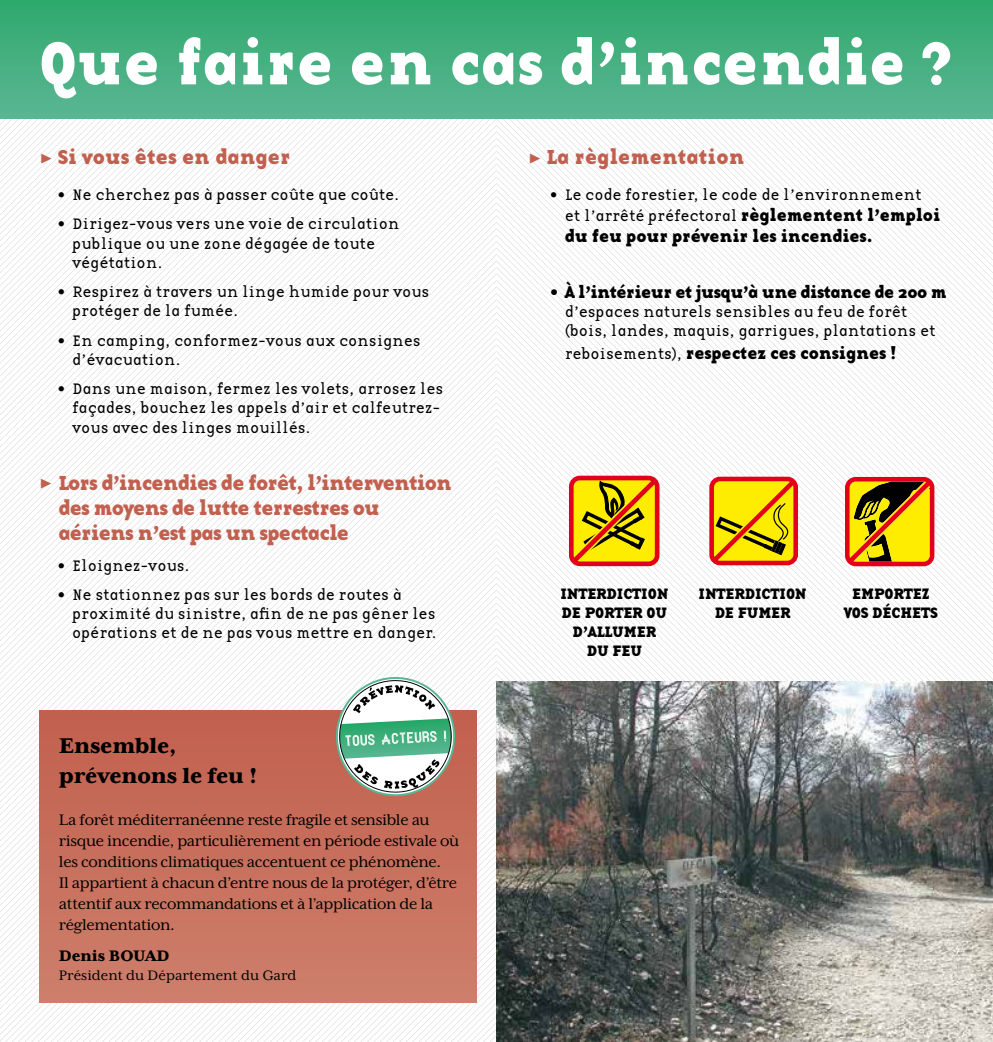
<style>
.page{position:relative;width:993px;height:1042px;background:#fff}
.page>*{position:absolute;margin:0;border:0;box-sizing:border-box;transform-origin:0 0}
.t1{font:63px "Base Twelve Serif B";color:#fff}
.t2{font:800 24.5px/29.4px "Mrs Eaves XL Serif OT";color:#000}
.t3{font:21px/25.2px "Base Twelve Serif B";letter-spacing:-.04em;color:#c2604f}
.t4{font:21px "Base Twelve Serif B";color:#c2604f}
.t5{font:17.5px/21px "Mrs Eaves XL Serif OT";letter-spacing:-.02em;color:#000}
.t6{font:17.5px "Base Twelve Serif B";letter-spacing:-.01em;color:#000}
.t7{font:17.5px "Base Twelve Serif B";letter-spacing:-.03em;color:#000}
.t8{font:800 17.5px "Mrs Eaves XL Serif OT";color:#000}
.t9{font:15.75px/19.2px "Base Twelve Serif";letter-spacing:-.01em;color:#000}
.t10{font:15.75px/18.9px "Base Twelve Serif B";letter-spacing:-.01em;color:#000;text-align:center}
.t11{font:15.75px "Mrs Eaves XL Serif OT";color:#000}
.s1{font-family:"Minion Pro"}
.s2{font-family:"Base Twelve Serif B";font-size:17.5px}
.s3{font-family:"Base Twelve Serif";font-size:15.75px}
.s4{font-size:19.25px}
</style>
<div class="page">
<svg style="left:0;top:118px;width:496px;height:407px"></svg>
<svg style="left:0;top:118px;width:490px;height:400px"></svg>
<svg style="left:0;top:118px;width:483px;height:394px"></svg>
<svg style="left:0;top:118px;width:477px;height:388px"></svg>
<svg style="left:0;top:118px;width:470px;height:381px"></svg>
<svg style="left:0;top:118px;width:464px;height:375px"></svg>
<svg style="left:0;top:118px;width:458px;height:368px"></svg>
<svg style="left:0;top:118px;width:451px;height:362px"></svg>
<svg style="left:0;top:118px;width:445px;height:355px"></svg>
<svg style="left:0;top:118px;width:438px;height:349px"></svg>
<svg style="left:0;top:118px;width:432px;height:342px"></svg>
<svg style="left:0;top:118px;width:425px;height:336px"></svg>
<svg style="left:0;top:118px;width:419px;height:330px"></svg>
<svg style="left:0;top:118px;width:412px;height:323px"></svg>
<svg style="left:0;top:118px;width:406px;height:317px"></svg>
<svg style="left:0;top:118px;width:399px;height:310px"></svg>
<svg style="left:0;top:118px;width:393px;height:304px"></svg>
<svg style="left:0;top:118px;width:387px;height:297px"></svg>
<svg style="left:0;top:118px;width:380px;height:291px"></svg>
<svg style="left:0;top:118px;width:374px;height:284px"></svg>
<svg style="left:0;top:118px;width:367px;height:278px"></svg>
<svg style="left:0;top:118px;width:361px;height:271px"></svg>
<svg style="left:0;top:118px;width:354px;height:265px"></svg>
<svg style="left:0;top:118px;width:348px;height:259px"></svg>
<svg style="left:0;top:118px;width:341px;height:252px"></svg>
<svg style="left:0;top:118px;width:335px;height:246px"></svg>
<svg style="left:0;top:118px;width:328px;height:239px"></svg>
<svg style="left:0;top:118px;width:322px;height:233px"></svg>
<svg style="left:0;top:118px;width:316px;height:226px"></svg>
<svg style="left:0;top:118px;width:309px;height:220px"></svg>
<svg style="left:0;top:118px;width:303px;height:213px"></svg>
<svg style="left:0;top:118px;width:296px;height:207px"></svg>
<svg style="left:0;top:118px;width:290px;height:200px"></svg>
<svg style="left:0;top:118px;width:283px;height:194px"></svg>
<svg style="left:0;top:118px;width:277px;height:188px"></svg>
<svg style="left:0;top:118px;width:270px;height:181px"></svg>
<svg style="left:0;top:118px;width:264px;height:175px"></svg>
<svg style="left:0;top:118px;width:257px;height:168px"></svg>
<svg style="left:0;top:118px;width:251px;height:162px"></svg>
<svg style="left:0;top:118px;width:245px;height:155px"></svg>
<svg style="left:0;top:118px;width:238px;height:149px"></svg>
<svg style="left:0;top:118px;width:232px;height:142px"></svg>
<svg style="left:0;top:118px;width:225px;height:136px"></svg>
<svg style="left:0;top:118px;width:219px;height:130px"></svg>
<svg style="left:0;top:118px;width:212px;height:123px"></svg>
<svg style="left:0;top:118px;width:206px;height:117px"></svg>
<svg style="left:0;top:118px;width:199px;height:110px"></svg>
<svg style="left:295px;top:841px;width:201px;height:201px"></svg>
<svg style="left:541px;top:118px;width:451px;height:362px"></svg>
<svg style="left:548px;top:118px;width:444px;height:355px"></svg>
<svg style="left:554px;top:118px;width:438px;height:349px"></svg>
<svg style="left:560px;top:118px;width:432px;height:342px"></svg>
<svg style="left:567px;top:118px;width:425px;height:336px"></svg>
<svg style="left:573px;top:118px;width:419px;height:330px"></svg>
<svg style="left:580px;top:118px;width:412px;height:323px"></svg>
<svg style="left:586px;top:118px;width:406px;height:317px"></svg>
<svg style="left:593px;top:118px;width:399px;height:310px"></svg>
<svg style="left:599px;top:118px;width:393px;height:304px"></svg>
<svg style="left:606px;top:118px;width:386px;height:297px"></svg>
<svg style="left:612px;top:118px;width:380px;height:291px"></svg>
<svg style="left:618px;top:118px;width:374px;height:284px"></svg>
<svg style="left:625px;top:118px;width:367px;height:278px"></svg>
<svg style="left:631px;top:118px;width:361px;height:271px"></svg>
<svg style="left:638px;top:118px;width:354px;height:265px"></svg>
<svg style="left:644px;top:118px;width:348px;height:259px"></svg>
<svg style="left:651px;top:118px;width:341px;height:252px"></svg>
<svg style="left:657px;top:118px;width:335px;height:246px"></svg>
<svg style="left:664px;top:118px;width:328px;height:239px"></svg>
<svg style="left:670px;top:118px;width:322px;height:233px"></svg>
<svg style="left:677px;top:118px;width:315px;height:226px"></svg>
<svg style="left:683px;top:118px;width:309px;height:220px"></svg>
<svg style="left:689px;top:118px;width:303px;height:213px"></svg>
<svg style="left:696px;top:118px;width:296px;height:207px"></svg>
<svg style="left:702px;top:118px;width:290px;height:200px"></svg>
<svg style="left:709px;top:118px;width:283px;height:194px"></svg>
<svg style="left:715px;top:118px;width:277px;height:188px"></svg>
<svg style="left:722px;top:118px;width:270px;height:181px"></svg>
<svg style="left:728px;top:118px;width:264px;height:175px"></svg>
<svg style="left:735px;top:118px;width:257px;height:168px"></svg>
<svg style="left:741px;top:118px;width:251px;height:162px"></svg>
<svg style="left:748px;top:118px;width:244px;height:155px"></svg>
<svg style="left:754px;top:118px;width:238px;height:149px"></svg>
<svg style="left:760px;top:118px;width:232px;height:142px"></svg>
<svg style="left:767px;top:118px;width:225px;height:136px"></svg>
<svg style="left:773px;top:118px;width:219px;height:130px"></svg>
<svg style="left:780px;top:118px;width:212px;height:123px"></svg>
<svg style="left:786px;top:118px;width:206px;height:117px"></svg>
<svg style="left:793px;top:118px;width:199px;height:110px"></svg>
<div style="left:40px;top:711px;width:436px;height:291px;background:linear-gradient(to bottom,#c25f4e,#cd7f6b)"></div>
<div style="left:0;top:0;width:992px;height:118px;background:linear-gradient(to bottom,#2fa96d,#5ab693)"></div>
<svg style="left:562px;top:470px;width:103px;height:102px"></svg>
<div style="left:568px;top:476px;width:91px;height:90px;border:5px solid #e2001a;border-radius:9px"></div>
<svg style="left:844px;top:477px;width:90px;height:89px;background:#c28412"></svg>
<svg style="left:708px;top:476px;width:90px;height:90px;background:#e5a412"></svg>
<img style="left:496px;top:681px;width:496px;height:361px">
<svg style="left:335px;top:676px;width:120px;height:121px"></svg>
<h1 class="t1" style="left:40px;top:23px;width:914px">Que faire en cas d’incendie ?</h1>
<h3 class="t4" style="left:40px;top:144px;width:252px"><span class="s1">▶</span> Si vous êtes en danger</h3>
<p class="t9" style="left:57px;top:185px;width:343px">• Ne cherchez pas à passer coûte que coûte.</p>
<p class="t9" style="left:72px;top:215px;width:329px;text-indent:-15px">• Dirigez-vous vers une voie de circulation publique ou une zone dégagée de toute végétation.</p>
<p class="t9" style="left:72px;top:282px;width:358px;text-indent:-15px">• Respirez à travers un linge humide pour vous protéger de la fumée.</p>
<p class="t9" style="left:72px;top:331px;width:350px;text-indent:-15px">• En camping, conformez-vous aux consignes d’évacuation.</p>
<p class="t9" style="left:72px;top:379px;width:372px;text-indent:-15px">• Dans une maison, fermez les volets, arrosez les façades, bouchez les appels d’air et calfeutrez&shy;vous avec des linges mouillés.</p>
<h3 class="t3" style="left:58px;top:470px;width:395px;text-indent:-19px"><span class="s1">▶</span> Lors d’incendies de forêt, l’intervention des moyens de lutte terrestres ou aériens n’est pas un spectacle</h3>
<p class="t9" style="left:57px;top:555px;width:134px">• Eloignez-vous.</p>
<p class="t9" style="left:72px;top:585px;width:366px;text-indent:-15px">• Ne stationnez pas sur les bords de routes à proximité du sinistre, afin de ne pas gêner les opérations et de ne pas vous mettre en danger.</p>
<h2 class="t2" style="left:59px;top:731px;width:200px">Ensemble, prévenons le feu !</h2>
<p class="t5" style="left:59px;top:809px;width:402px">La forêt méditerranéenne reste fragile et sensible au risque incendie, particulièrement en période estivale où les conditions climatiques accentuent ce phénomène.<br>Il appartient à chacun d’entre nous de la protéger, d’être attentif aux recommandations et à l’application de la réglementation.</p>
<p class="t8" style="left:59px;top:946px;width:112px">Denis BOUAD</p>
<p class="t11" style="left:59px;top:967px;width:239px">Président du Département du Gard</p>
<h3 class="t4" style="left:528px;top:144px;width:217px"><span class="s1">▶</span> La règlementation</h3>
<p class="t9" style="left:564px;top:184px;width:377px;line-height:21px;text-indent:-15px">• Le code forestier, le code de l’environnement et l’arrêté préfectoral <span class="s2">règlementent l’emploi</span></p>
<p class="t6" style="left:564px;top:225px;width:309px">du feu pour prévenir les incendies.</p>
<p class="t7" style="left:549px;top:281px;width:398px">• À l’intérieur et jusqu’à une distance de 200 m</p>
<p class="t9" style="left:564px;top:302px;width:372px">d’espaces naturels sensibles au feu de forêt (bois, landes, maquis, garrigues, plantations et</p>
<p class="t6" style="left:564px;top:342px;width:333px"><span class="s3">reboisements),</span> respectez ces consignes <span class="s4">!</span></p>
<p class="t10" style="left:560px;top:584px;width:110px">INTERDICTION<br>DE PORTER OU<br>D’ALLUMER<br>DU FEU</p>
<p class="t10" style="left:698px;top:584px;width:110px">INTERDICTION<br>DE FUMER</p>
<p class="t10" style="left:843px;top:584px;width:95px">EMPORTEZ<br>VOS DÉCHETS</p>
</div>
